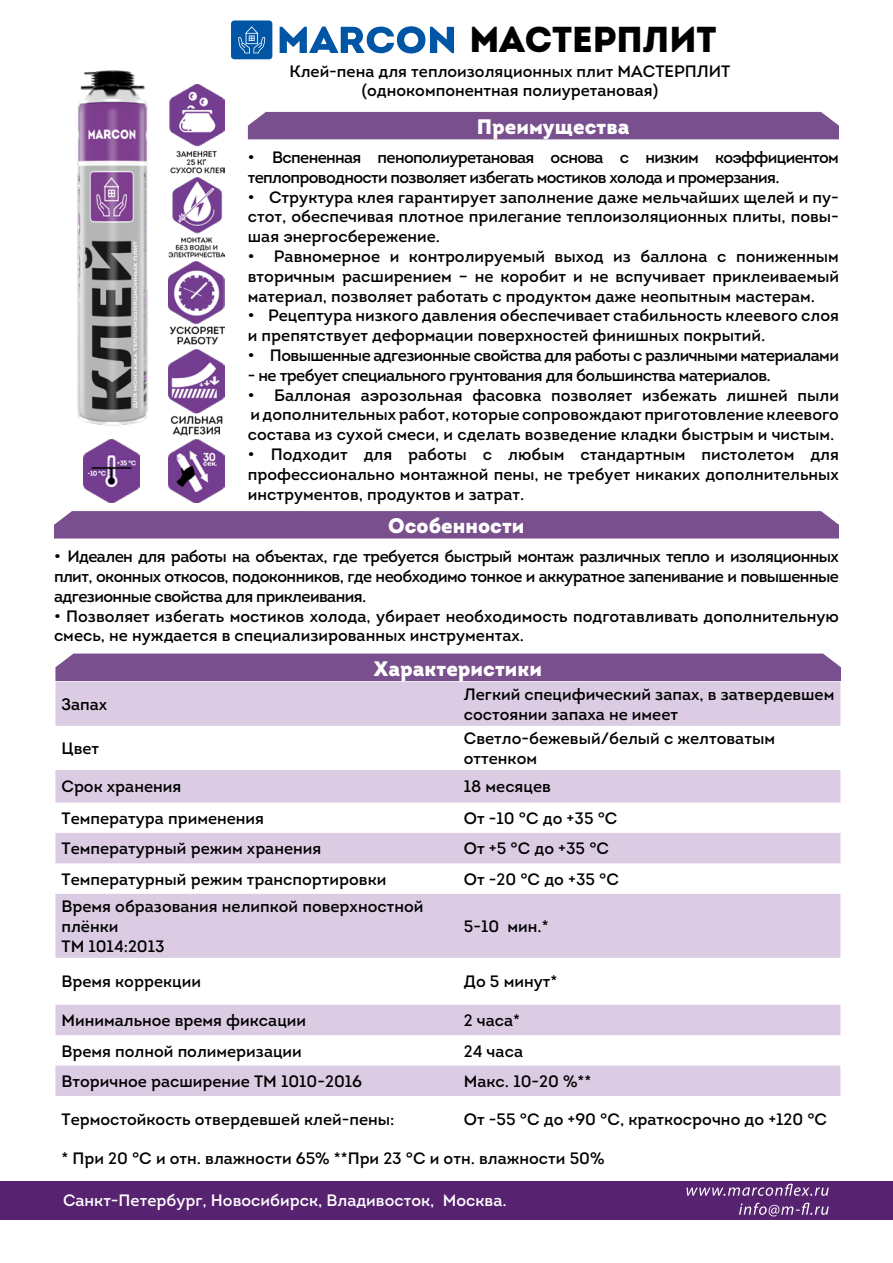
<style>
.page{position:relative;width:893px;height:1263px;background:#fff}
.page>*{position:absolute;margin:0;border:0;box-sizing:border-box;transform-origin:0 0}
.t1{font:900 36px "Intro";color:#000}
.t2{font:900 21px "Intro";color:#fff}
.t3{font:16.5px/19.8px "Intro";color:#000;text-align:justify}
.t4{font:16.5px "Intro";letter-spacing:-.035em;color:#000}
.t5{font:16.5px/19.8px "Intro";letter-spacing:-.04em;color:#000}
.t6{font:16.5px "Intro";color:#fff}
</style>
<div class="page">
<div style="left:0;top:1181px;width:893px;height:38px;background:#572370"></div>
<div style="left:248px;top:112px;width:591px;height:27px;background:#794f8d"></div>
<svg style="left:55px;top:682px;width:785px;height:414px;fill:#dbcbe3"></svg>
<div style="left:55px;top:653px;width:786px;height:28px;background:#794f8d"></div>
<div style="left:54px;top:511px;width:785px;height:27px;background:#794f8d"></div>
<div style="left:231px;top:20px;width:41px;height:39px;background:#0056a4;border-radius:3px"></div>
<svg style="left:238px;top:26px;width:27px;height:27px"></svg>
<svg style="left:280px;top:26px;width:174px;height:27px"></svg>
<svg style="left:686px;top:1184px;width:143px;height:12px"></svg>
<svg style="left:739px;top:1203px;width:90px;height:13px"></svg>
<img style="left:77px;top:70px;width:71px;height:356px">
<img style="left:168px;top:440px;width:57px;height:63px">
<img style="left:83px;top:439px;width:57px;height:64px">
<img style="left:168px;top:178px;width:57px;height:80px">
<img style="left:169px;top:84px;width:56px;height:90px">
<img style="left:168px;top:350px;width:57px;height:86px">
<img style="left:168px;top:261px;width:57px;height:84px">
<h1 class="t1" style="left:469px;top:16px;width:249px">МАСТЕРПЛИТ</h1>
<p class="t3" style="left:289px;top:61px;width:442px;text-align:center">Клей-пена для теплоизоляционных плит МАСТЕРПЛИТ (однокомпонентная полиуретановая)</p>
<p class="t2" style="left:477px;top:113px;width:154px">Преимущества</p>
<p class="t5" style="left:248px;top:147px;width:593px">• Вспененная пенополиуретановая основа с низким коэффициентом теплопроводности позволяет избегать мостиков холода и промерзания.</p>
<p class="t3" style="left:248px;top:187px;width:593px">• Структура клея гарантирует заполнение даже мельчайших щелей и пу&shy;стот, обеспечивая плотное прилегание теплоизоляционных плиты, повы&shy;шая энергосбережение.</p>
<p class="t3" style="left:248px;top:246px;width:593px">• Равномерное и контролируемый выход из баллона с пониженным вторичным расширением – не коробит и не вспучивает приклеиваемый материал, позволяет работать с продуктом даже неопытным мастерам.</p>
<p class="t3" style="left:248px;top:306px;width:593px">• Рецептура низкого давления обеспечивает стабильность клеевого слоя и препятствует деформации поверхностей финишных покрытий.</p>
<p class="t4" style="left:248px;top:345px;width:593px">• Повышенные адгезионные свойства для работы с различными материалами</p>
<p class="t4" style="left:248px;top:365px;width:524px">- не требует специального грунтования для большинства материалов.</p>
<p class="t3" style="left:248px;top:385px;width:593px">• Баллоная аэрозольная фасовка позволяет избежать лишней пыли и дополнительных работ, которые сопровождают приготовление клеевого состава из сухой смеси, и сделать возведение кладки быстрым и чистым.</p>
<p class="t3" style="left:248px;top:444px;width:593px">• Подходит для работы с любым стандартным пистолетом для профессионально монтажной пены, не требует никаких дополнительных инструментов, продуктов и затрат.</p>
<p class="t2" style="left:388px;top:512px;width:138px">Особенности</p>
<p class="t3" style="left:54px;top:546px;width:786px">• Идеален для работы на объектах, где требуется быстрый монтаж различных тепло и изоляционных плит, оконных откосов, подоконников, где необходимо тонкое и аккуратное запенивание и повышенные адгезионные свойства для приклеивания.</p>
<p class="t3" style="left:54px;top:606px;width:786px">• Позволяет избегать мостиков холода, убирает необходимость подготавливать дополнительную смесь, не нуждается в специализированных инструментах.</p>
<p class="t2" style="left:374px;top:654px;width:170px">Характеристики</p>
<p class="t3" style="left:61px;top:694px;width:47px">Запах</p>
<p class="t3" style="left:464px;top:684px;width:372px">Легкий специфический запах, в затвердевшем состоянии запаха не имеет</p>
<p class="t3" style="left:61px;top:738px;width:39px">Цвет</p>
<p class="t3" style="left:464px;top:728px;width:313px">Светло-бежевый/белый с желтоватым оттенком</p>
<p class="t3" style="left:61px;top:777px;width:121px">Срок хранения</p>
<p class="t3" style="left:464px;top:777px;width:89px">18 месяцев</p>
<p class="t3" style="left:61px;top:808px;width:204px">Температура применения</p>
<p class="t3" style="left:464px;top:808px;width:155px">От -10 °C до +35 °C</p>
<p class="t3" style="left:61px;top:839px;width:261px">Температурный режим хранения</p>
<p class="t3" style="left:464px;top:839px;width:147px">От +5 °С до +35 °С</p>
<p class="t3" style="left:61px;top:869px;width:326px">Температурный режим транспортировки</p>
<p class="t3" style="left:464px;top:869px;width:157px">От -20 °С до +35 °С</p>
<p class="t3" style="left:61px;top:896px;width:363px;text-align:left">Время образования нелипкой поверхностной плёнки<br>TM 1014:2013</p>
<p class="t3" style="left:464px;top:916px;width:86px">5-10 мин.*</p>
<p class="t3" style="left:61px;top:972px;width:141px">Время коррекции</p>
<p class="t3" style="left:464px;top:972px;width:95px">До 5 минут*</p>
<p class="t3" style="left:61px;top:1010px;width:246px">Минимальное время фиксации</p>
<p class="t3" style="left:464px;top:1010px;width:58px">2 часа*</p>
<p class="t3" style="left:61px;top:1041px;width:242px">Время полной полимеризации</p>
<p class="t3" style="left:464px;top:1041px;width:61px">24 часа</p>
<p class="t3" style="left:61px;top:1071px;width:302px">Вторичное расширение TM 1010-2016</p>
<p class="t3" style="left:464px;top:1071px;width:129px">Макс. 10-20 %**</p>
<p class="t3" style="left:61px;top:1109px;width:335px">Термостойкость отвердевшей клей-пены:</p>
<p class="t3" style="left:464px;top:1109px;width:365px">От -55 °C до +90 °C, краткосрочно до +120 °C</p>
<p class="t3" style="left:61px;top:1148px;width:545px">* При 20 °С и отн. влажности 65% **При 23 °С и отн. влажности 50%</p>
<p class="t6" style="left:63px;top:1190px;width:445px">Санкт-Петербург, Новосибирск, Владивосток, Москва.</p>
</div>
